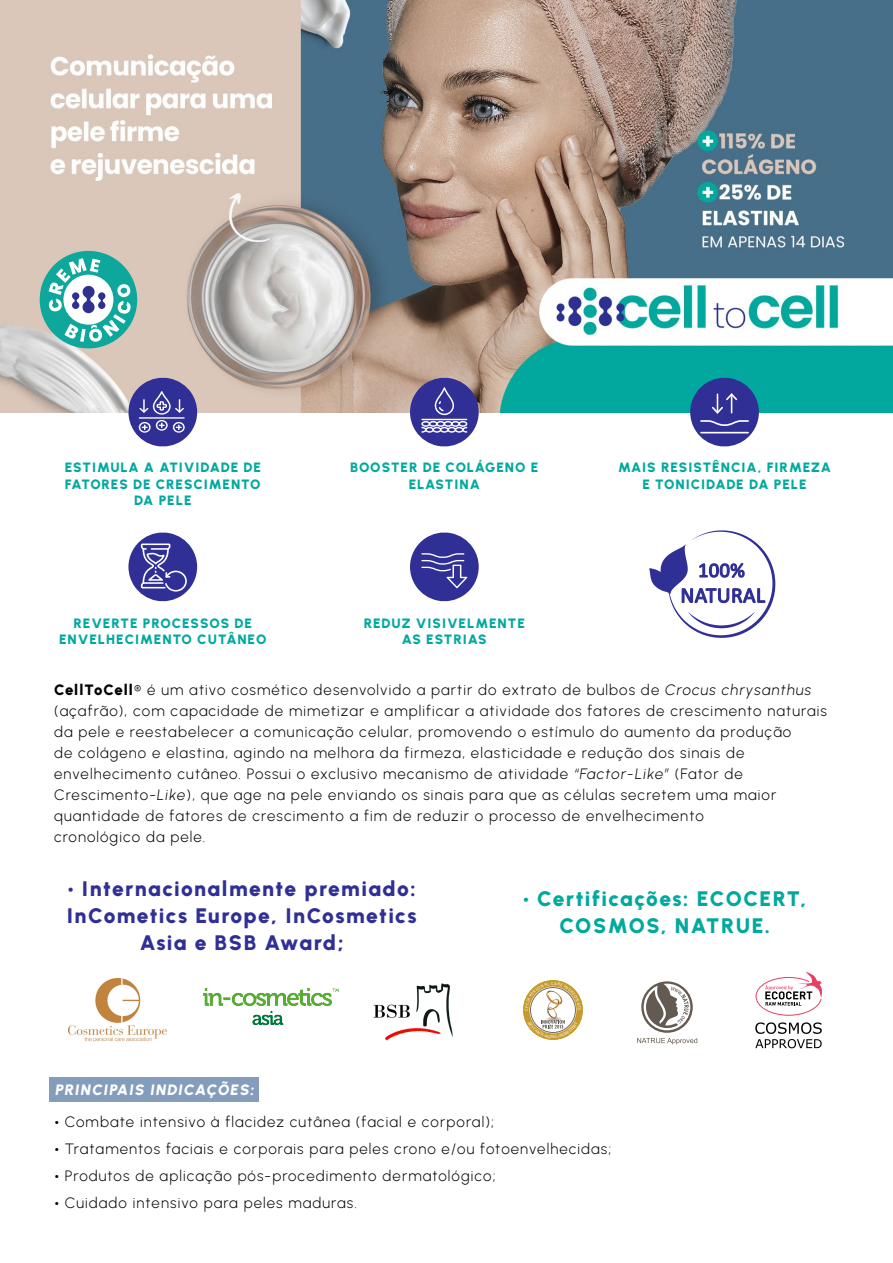
<style>
.page{position:relative;width:893px;height:1263px;background:#fff}
.page>*{position:absolute;margin:0;border:0;box-sizing:border-box;transform-origin:0 0}
.t1{font:21px/27px "Urbanist";letter-spacing:.065em;color:#302f95;text-align:center}
.t2{font:21px/27px "Urbanist";letter-spacing:.065em;color:#00a99e;text-align:center}
.t3{font:15px/21px "Urbanist";letter-spacing:.07em;color:#020203}
.t4{font:italic 15px "Urbanist";letter-spacing:.06em;color:#fff}
.t5{font:13.5px/16.2px "Urbanist";letter-spacing:.065em;color:#00a99f;text-align:center}
.s1{font-style:italic}
</style>
<div class="page">
<img style="left:0;top:0;width:893px;height:412px">
<div style="left:50px;top:1077px;width:209px;height:25px;background:#859dbd"></div>
<svg style="left:128px;top:377px;width:69px;height:70px;background:#6e6bae"></svg>
<svg style="left:410px;top:377px;width:69px;height:70px"></svg>
<svg style="left:690px;top:377px;width:69px;height:70px;background:#4d60a8"></svg>
<svg style="left:410px;top:532px;width:69px;height:70px"></svg>
<svg style="left:128px;top:532px;width:69px;height:70px"></svg>
<div style="left:523px;top:980px;width:60px;height:60px;background:#c89a2a;border-radius:50%"></div>
<svg style="left:637px;top:981px;width:60px;height:63px"></svg>
<svg style="left:755px;top:972px;width:67px;height:44px"></svg>
<svg style="left:755px;top:1022px;width:67px;height:26px"></svg>
<img style="left:69px;top:978px;width:98px;height:64px">
<img style="left:203px;top:989px;width:135px;height:37px">
<img style="left:373px;top:983px;width:80px;height:58px">
<svg style="left:649px;top:530px;width:126px;height:108px"></svg>
<div style="left:40px;top:251px;width:97px;height:97px;background:#0ea79b;border-radius:50%"></div>
<svg style="left:49px;top:258px;width:82px;height:84px"></svg>
<svg style="left:525px;top:982px;width:56px;height:56px"></svg>
<p class="t5" style="left:65px;top:459px;width:198px">ESTIMULA A ATIVIDADE DE<br>FATORES DE CRESCIMENTO<br>DA PELE</p>
<p class="t5" style="left:350px;top:459px;width:190px">BOOSTER DE COLÁGENO E<br>ELASTINA</p>
<p class="t5" style="left:618px;top:459px;width:214px">MAIS RESISTÊNCIA, FIRMEZA<br>E TONICIDADE DA PELE</p>
<p class="t5" style="left:59px;top:615px;width:209px">REVERTE PROCESSOS DE<br>ENVELHECIMENTO CUTÂNEO</p>
<p class="t5" style="left:364px;top:615px;width:163px">REDUZ VISIVELMENTE<br>AS ESTRIAS</p>
<p class="t3" style="left:54px;top:679px;width:774px">CellToCell® é um ativo cosmético desenvolvido a partir do extrato de bulbos de <span class="s1">Crocus chrysanthus </span>(açafrão), com capacidade de mimetizar e amplificar a atividade dos fatores de crescimento naturais da pele e reestabelecer a comunicação celular, promovendo o estímulo do aumento da produção<br>de colágeno e elastina, agindo na melhora da firmeza, elasticidade e redução dos sinais de envelhecimento cutâneo. Possui o exclusivo mecanismo de atividade <span class="s1">“Factor-Like”</span> (Fator de Crescimento-<span class="s1">Like</span>), que age na pele enviando os sinais para que as células secretem uma maior quantidade de fatores de crescimento a fim de reduzir o processo de envelhecimento<br>cronológico da pele.</p>
<h1 class="t1" style="left:67px;top:874px;width:351px">• Internacionalmente premiado:<br>InCometics Europe, InCosmetics<br>Asia e BSB Award;</h1>
<h1 class="t2" style="left:523px;top:884px;width:285px">• Certificações: ECOCERT,<br>COSMOS, NATRUE.</h1>
<p class="t4" style="left:56px;top:1080px;width:200px">PRINCIPAIS INDICAÇÕES:</p>
<p class="t3" style="left:55px;top:1111px;width:441px">• Combate intensivo à flacidez cutânea (facial e corporal);</p>
<p class="t3" style="left:55px;top:1138px;width:558px">• Tratamentos faciais e corporais para peles crono e/ou fotoenvelhecidas;</p>
<p class="t3" style="left:55px;top:1165px;width:442px">• Produtos de aplicação pós-procedimento dermatológico;</p>
<p class="t3" style="left:55px;top:1192px;width:304px">• Cuidado intensivo para peles maduras.</p>
</div>
